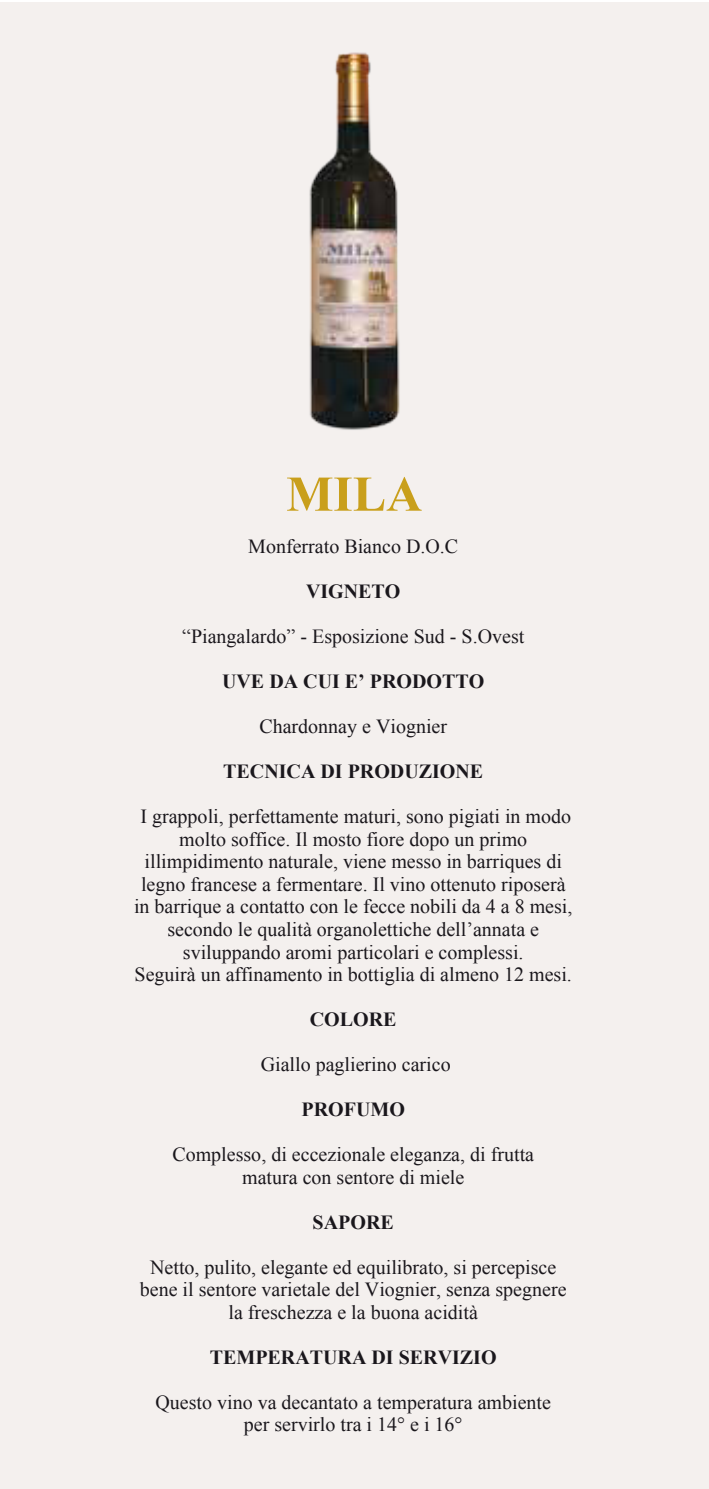
<style>
.page{position:relative;width:709px;height:1489px;background:#fff}
.page>*{position:absolute;margin:0;border:0;box-sizing:border-box;transform-origin:0 0}
.t1{font:700 50px "Times New Roman";color:#c99f1b}
.t2{font:20px/22.5px "Times New Roman";color:#1a171c;text-align:center}
.t3{font:700 20px "Times New Roman";color:#1a171c}
</style>
<div class="page">
<div style="left:1px;top:3px;width:708px;height:1485px;background:#f4f0ee"></div>
<img style="left:309px;top:52px;width:91px;height:378px">
<h1 class="t1" style="left:286px;top:459px;width:138px">MILA</h1>
<p class="t2" style="left:248px;top:535px;width:211px">Monferrato Bianco D.O.C</p>
<p class="t3" style="left:306px;top:577px;width:96px">VIGNETO</p>
<p class="t2" style="left:182px;top:625px;width:344px">“Piangalardo” - Esposizione Sud - S.Ovest</p>
<p class="t3" style="left:222px;top:667px;width:264px">UVE DA CUI E’ PRODOTTO</p>
<p class="t2" style="left:259px;top:715px;width:189px">Chardonnay e Viognier</p>
<p class="t3" style="left:223px;top:757px;width:261px">TECNICA DI PRODUZIONE</p>
<p class="t2" style="left:134px;top:805px;width:440px">I grappoli, perfettamente maturi, sono pigiati in modo molto soffice. Il mosto fiore dopo un primo illimpidimento naturale, viene messo in barriques di legno francese a fermentare. Il vino ottenuto riposerà in barrique a contatto con le fecce nobili da 4 a 8 mesi, secondo le qualità organolettiche dell’annata e sviluppando aromi particolari e complessi.<br>Seguirà un affinamento in bottiglia di almeno 12 mesi.</p>
<p class="t3" style="left:310px;top:1005px;width:88px">COLORE</p>
<p class="t2" style="left:261px;top:1052px;width:191px">Giallo paglierino carico</p>
<p class="t3" style="left:301px;top:1095px;width:105px">PROFUMO</p>
<p class="t2" style="left:172px;top:1142px;width:363px">Complesso, di eccezionale eleganza, di frutta matura con sentore di miele</p>
<p class="t3" style="left:312px;top:1207px;width:83px">SAPORE</p>
<p class="t2" style="left:140px;top:1255px;width:428px">Netto, pulito, elegante ed equilibrato, si percepisce bene il sentore varietale del Viognier, senza spegnere la freschezza e la buona acidità</p>
<p class="t3" style="left:210px;top:1342px;width:288px">TEMPERATURA DI SERVIZIO</p>
<p class="t2" style="left:155px;top:1390px;width:397px">Questo vino va decantato a temperatura ambiente per servirlo tra i 14° e i 16°</p>
</div>
